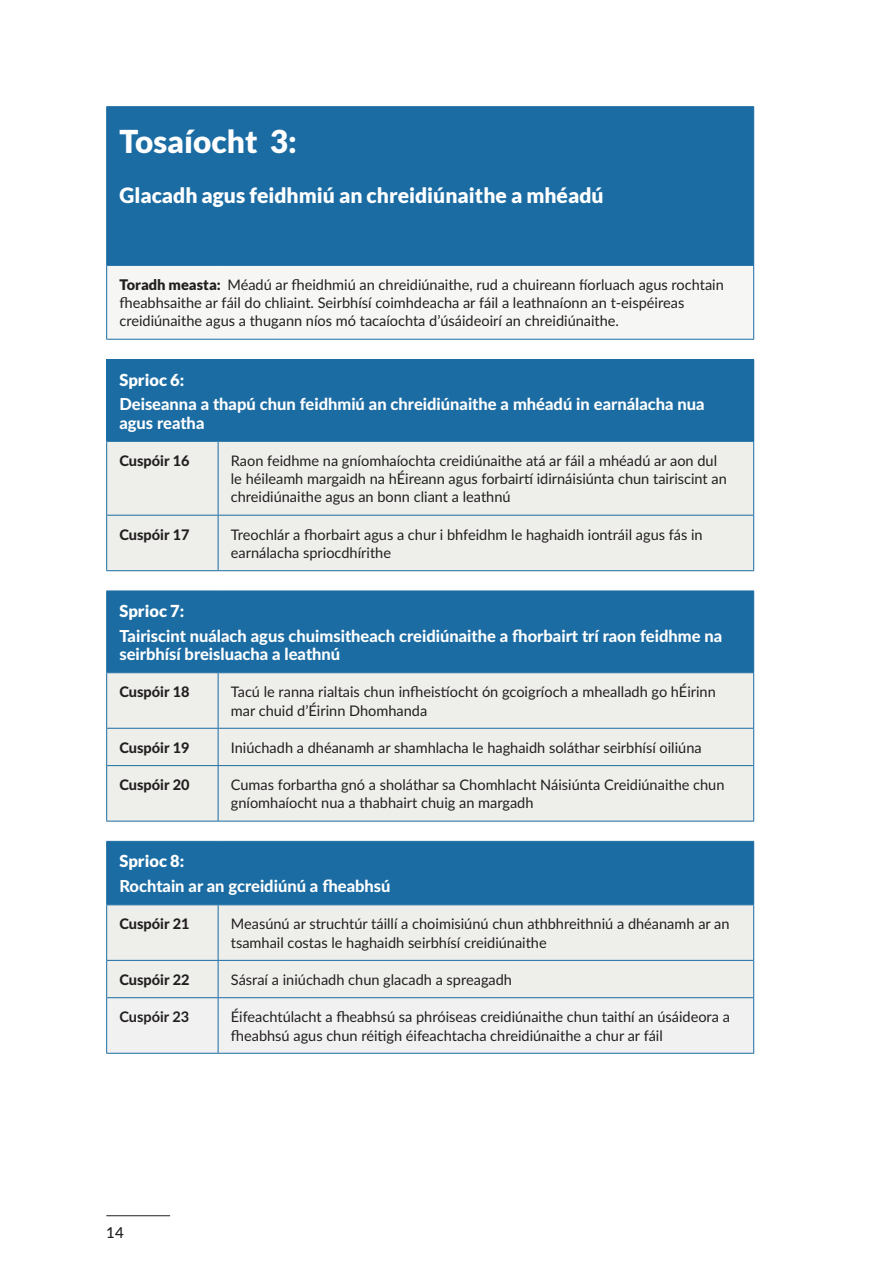
<style>
.page{position:relative;width:893px;height:1263px;background:#fff}
.page>*{position:absolute;margin:0;border:0;box-sizing:border-box;transform-origin:0 0}
.NEW_sub_A{font:900 31.5px "Lato";color:#fff}
.NEW_sub_A-2{font:900 21px "Lato";color:#fff}
.Gov_body{font:800 16.5px/18.3px "Lato";color:#fff}
.goal_no{font:900 16.5px "Lato";color:#fff}
.t1{font:500 15px "Lato";color:#231f20}
.Gov_body-2{font:14.55px/18.3px "Lato";color:#231f20}
.Gov_body-3{font:800 14.55px "Lato";color:#231f20}
.Gov_body-4{font:700 14.55px "Lato";color:#231f20}
.s1{font-weight:900}
</style>
<div class="page">
<div style="left:107px;top:107px;width:646px;height:158px;background:#1b6ca3"></div>
<div style="left:107px;top:265px;width:647px;height:74px;background:#f6f6f4"></div>
<div style="left:107px;top:360px;width:647px;height:81px;background:#1b6ca3"></div>
<svg style="left:107px;top:442px;width:647px;height:555px;background:#b6ccd9"></svg>
<div style="left:107px;top:998px;width:646px;height:55px;background:#f1f1f1"></div>
<hr style="left:106px;top:106px;width:112px;height:1px;background:#1b6ca3">
<hr style="left:106px;top:107px;width:1px;height:158px;background:#1b6ca3">
<hr style="left:218px;top:106px;width:536px;height:1px;background:#1b6ca3">
<hr style="left:753px;top:107px;width:1px;height:158px;background:#1b6ca3">
<hr style="left:106px;top:265px;width:112px;height:1px;background:#1b6ca3">
<hr style="left:106px;top:266px;width:1px;height:73px;background:#1b6ca3">
<hr style="left:218px;top:265px;width:536px;height:1px;background:#1b6ca3">
<hr style="left:753px;top:266px;width:1px;height:73px;background:#1b6ca3">
<hr style="left:106px;top:339px;width:112px;height:1px;background:#1b6ca3">
<hr style="left:218px;top:339px;width:536px;height:1px;background:#1b6ca3">
<hr style="left:106px;top:359px;width:112px;height:1px;background:#1b6ca3">
<hr style="left:106px;top:360px;width:1px;height:81px;background:#1b6ca3">
<hr style="left:218px;top:359px;width:536px;height:1px;background:#1b6ca3">
<hr style="left:106px;top:441px;width:112px;height:1px;background:#1b6ca3">
<hr style="left:106px;top:442px;width:1px;height:73px;background:#1b6ca3">
<hr style="left:218px;top:441px;width:536px;height:1px;background:#1b6ca3">
<hr style="left:218px;top:442px;width:1px;height:73px;background:#1b6ca3">
<hr style="left:106px;top:515px;width:112px;height:1px;background:#1b6ca3">
<hr style="left:106px;top:516px;width:1px;height:54px;background:#1b6ca3">
<hr style="left:218px;top:515px;width:535px;height:1px;background:#1b6ca3">
<hr style="left:218px;top:516px;width:1px;height:54px;background:#1b6ca3">
<hr style="left:106px;top:570px;width:112px;height:1px;background:#1b6ca3">
<hr style="left:218px;top:570px;width:536px;height:1px;background:#1b6ca3">
<hr style="left:106px;top:590px;width:112px;height:1px;background:#1b6ca3">
<hr style="left:106px;top:591px;width:1px;height:81px;background:#1b6ca3">
<hr style="left:218px;top:590px;width:536px;height:1px;background:#1b6ca3">
<hr style="left:753px;top:591px;width:1px;height:81px;background:#1b6ca3">
<hr style="left:106px;top:672px;width:112px;height:1px;background:#1b6ca3">
<hr style="left:106px;top:673px;width:1px;height:55px;background:#1b6ca3">
<hr style="left:218px;top:672px;width:536px;height:1px;background:#1b6ca3">
<hr style="left:218px;top:673px;width:1px;height:55px;background:#1b6ca3">
<hr style="left:106px;top:728px;width:112px;height:1px;background:#1b6ca3">
<hr style="left:106px;top:729px;width:1px;height:36px;background:#1b6ca3">
<hr style="left:218px;top:728px;width:535px;height:1px;background:#1b6ca3">
<hr style="left:218px;top:729px;width:1px;height:36px;background:#1b6ca3">
<hr style="left:106px;top:765px;width:112px;height:1px;background:#1b6ca3">
<hr style="left:106px;top:766px;width:1px;height:55px;background:#1b6ca3">
<hr style="left:218px;top:765px;width:535px;height:1px;background:#1b6ca3">
<hr style="left:218px;top:766px;width:1px;height:55px;background:#1b6ca3">
<hr style="left:106px;top:821px;width:112px;height:1px;background:#1b6ca3">
<hr style="left:218px;top:821px;width:536px;height:1px;background:#1b6ca3">
<hr style="left:106px;top:841px;width:112px;height:1px;background:#1b6ca3">
<hr style="left:106px;top:842px;width:1px;height:62px;background:#1b6ca3">
<hr style="left:218px;top:841px;width:536px;height:1px;background:#1b6ca3">
<hr style="left:753px;top:842px;width:1px;height:62px;background:#1b6ca3">
<hr style="left:106px;top:904px;width:112px;height:1px;background:#1b6ca3">
<hr style="left:106px;top:905px;width:1px;height:55px;background:#1b6ca3">
<hr style="left:218px;top:904px;width:536px;height:1px;background:#1b6ca3">
<hr style="left:218px;top:905px;width:1px;height:55px;background:#1b6ca3">
<hr style="left:106px;top:960px;width:112px;height:1px;background:#1b6ca3">
<hr style="left:106px;top:961px;width:1px;height:36px;background:#1b6ca3">
<hr style="left:218px;top:960px;width:535px;height:1px;background:#1b6ca3">
<hr style="left:218px;top:961px;width:1px;height:36px;background:#1b6ca3">
<hr style="left:106px;top:997px;width:112px;height:1px;background:#1b6ca3">
<hr style="left:106px;top:998px;width:1px;height:55px;background:#1b6ca3">
<hr style="left:218px;top:997px;width:535px;height:1px;background:#1b6ca3">
<hr style="left:218px;top:998px;width:1px;height:55px;background:#1b6ca3">
<hr style="left:106px;top:1053px;width:112px;height:1px;background:#1b6ca3">
<hr style="left:218px;top:1053px;width:536px;height:1px;background:#1b6ca3">
<hr style="left:753px;top:442px;width:1px;height:73px;background:#1b6ca3">
<hr style="left:753px;top:515px;width:1px;height:55px;background:#1b6ca3">
<hr style="left:753px;top:673px;width:1px;height:55px;background:#1b6ca3">
<hr style="left:753px;top:728px;width:1px;height:38px;background:#1b6ca3">
<hr style="left:753px;top:766px;width:1px;height:55px;background:#1b6ca3">
<hr style="left:753px;top:905px;width:1px;height:55px;background:#1b6ca3">
<hr style="left:753px;top:960px;width:1px;height:38px;background:#1b6ca3">
<hr style="left:753px;top:998px;width:1px;height:55px;background:#1b6ca3">
<hr style="left:106px;top:1215px;width:64px;height:1px;background:#231f20">
<p class="NEW_sub_A" style="left:119px;top:123px;width:179px">Tosaíocht 3:</p>
<p class="NEW_sub_A-2" style="left:119px;top:183px;width:486px">Glacadh agus feidhmiú an chreidiúnaithe a mhéadú</p>
<p class="Gov_body-2" style="left:119px;top:275px;width:606px"><span class="s1">Toradh measta:</span> Méadú ar fheidhmiú an chreidiúnaithe, rud a chuireann fíorluach agus rochtain fheabhsaithe ar fáil do chliaint. Seirbhísí coimhdeacha ar fáil a leathnaíonn an t-eispéireas creidiúnaithe agus a thugann níos mó tacaíochta d’úsáideoirí an chreidiúnaithe.</p>
<p class="goal_no" style="left:119px;top:370px;width:66px">Sprioc 6:</p>
<p class="Gov_body" style="left:119px;top:394px;width:587px">Deiseanna a thapú chun feidhmiú an chreidiúnaithe a mhéadú in earnálacha nua agus reatha</p>
<p class="Gov_body-3" style="left:119px;top:450px;width:72px">Cuspóir 16</p>
<p class="Gov_body-2" style="left:231px;top:451px;width:497px">Raon feidhme na gníomhaíochta creidiúnaithe atá ar fáil a mhéadú ar aon dul le héileamh margaidh na hÉireann agus forbairtí idirnáisiúnta chun tairiscint an chreidiúnaithe agus an bonn cliant a leathnú</p>
<p class="Gov_body-3" style="left:119px;top:523px;width:72px">Cuspóir 17</p>
<p class="Gov_body-2" style="left:231px;top:525px;width:473px">Treochlár a fhorbairt agus a chur i bhfeidhm le haghaidh iontráil agus fás in earnálacha spriocdhírithe</p>
<p class="goal_no" style="left:119px;top:601px;width:66px">Sprioc 7:</p>
<p class="Gov_body" style="left:119px;top:626px;width:604px">Tairiscint nuálach agus chuimsitheach creidiúnaithe a fhorbairt trí raon feidhme na seirbhísí breisluacha a leathnú</p>
<p class="Gov_body-3" style="left:119px;top:681px;width:72px">Cuspóir 18</p>
<p class="Gov_body-2" style="left:231px;top:682px;width:486px">Tacú le ranna rialtais chun infheistíocht ón gcoigríoch a mhealladh go hÉirinn mar chuid d’Éirinn Dhomhanda</p>
<p class="Gov_body-3" style="left:119px;top:737px;width:72px">Cuspóir 19</p>
<p class="Gov_body-2" style="left:231px;top:738px;width:472px">Iniúchadh a dhéanamh ar shamhlacha le haghaidh soláthar seirbhísí oiliúna</p>
<p class="Gov_body-3" style="left:119px;top:774px;width:72px">Cuspóir 20</p>
<p class="Gov_body-2" style="left:231px;top:775px;width:495px">Cumas forbartha gnó a sholáthar sa Chomhlacht Náisiúnta Creidiúnaithe chun gníomhaíocht nua a thabhairt chuig an margadh</p>
<p class="goal_no" style="left:119px;top:852px;width:66px">Sprioc 8:</p>
<p class="Gov_body" style="left:119px;top:876px;width:273px">Rochtain ar an gcreidiúnú a fheabhsú</p>
<p class="Gov_body-3" style="left:119px;top:913px;width:72px">Cuspóir 21</p>
<p class="Gov_body-2" style="left:231px;top:914px;width:500px">Measúnú ar struchtúr táillí a choimisiúnú chun athbhreithniú a dhéanamh ar an tsamhail costas le haghaidh seirbhísí creidiúnaithe</p>
<p class="Gov_body-3" style="left:119px;top:969px;width:72px">Cuspóir 22</p>
<p class="Gov_body-2" style="left:231px;top:970px;width:283px">Sásraí a iniúchadh chun glacadh a spreagadh</p>
<p class="Gov_body-4" style="left:119px;top:1006px;width:71px">Cuspóir 23</p>
<p class="Gov_body-2" style="left:231px;top:1007px;width:501px">Éifeachtúlacht a fheabhsú sa phróiseas creidiúnaithe chun taithí an úsáideora a fheabhsú agus chun réitigh éifeachtacha chreidiúnaithe a chur ar fáil</p>
<p class="t1" style="left:106px;top:1222px;width:19px">14</p>
</div>
